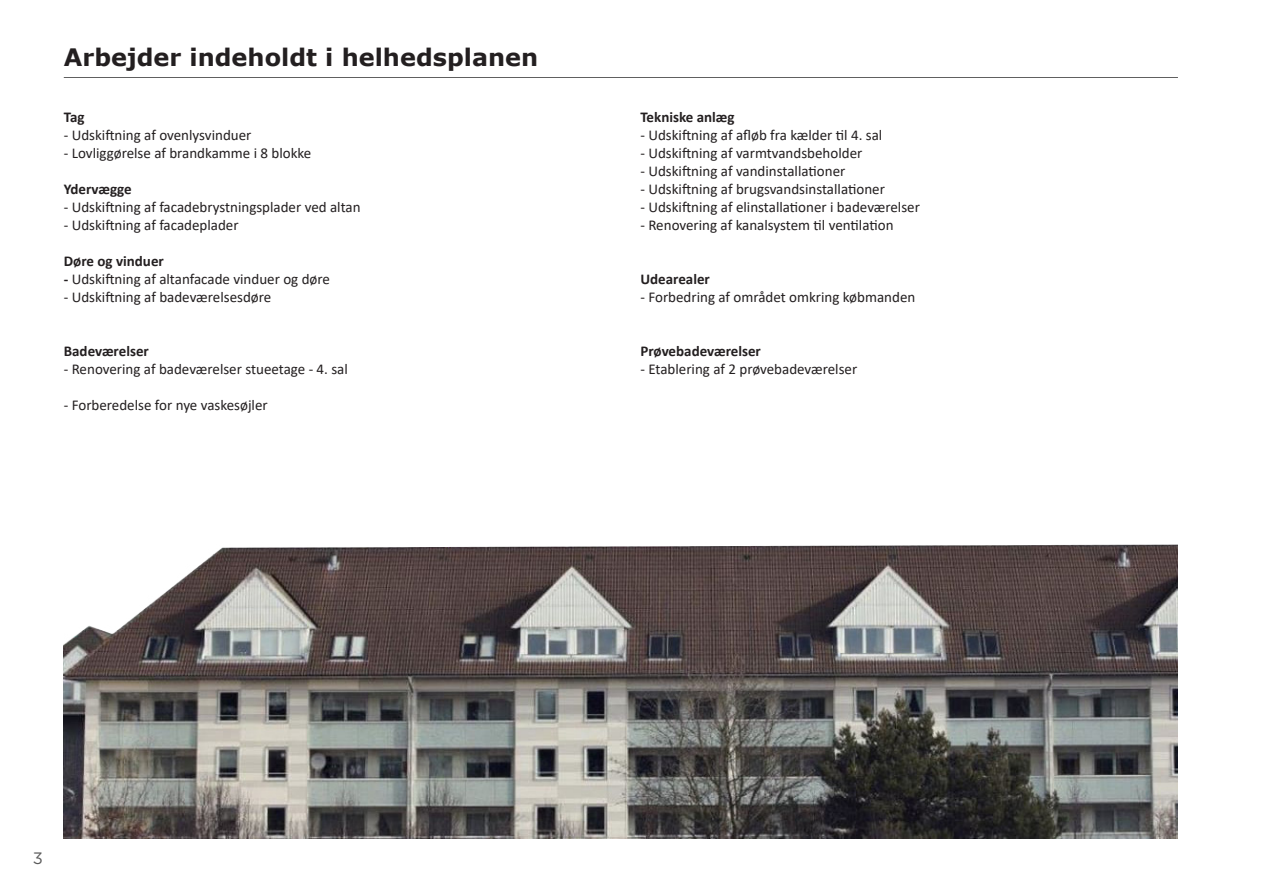
<style>
.page{position:relative;width:1263px;height:893px;background:#fff}
.page>*{position:absolute;margin:0;border:0;box-sizing:border-box;transform-origin:0 0}
.Overskrift_Side{font:700 24px "Verdana";color:#231f20}
.t1{font:16.5px "Gotham";color:#5a5a5a}
.Brødtekst{font:15px "Calibri";color:#231f20}
.Brødtekst-2{font:700 15px "Calibri";color:#231f20}
.s1{font-weight:700}
</style>
<div class="page">
<hr style="left:64px;top:77px;width:1114px;height:1px;background:#000">
<img style="left:64px;top:544px;width:1114px;height:295px">
<p class="Overskrift_Side" style="left:64px;top:40px;width:476px">Arbejder indeholdt i helhedsplanen</p>
<p class="Brødtekst-2" style="left:64px;top:106px;width:22px">Tag</p>
<p class="Brødtekst" style="left:64px;top:124px;width:189px">- Udskiftning af ovenlysvinduer</p>
<p class="Brødtekst" style="left:64px;top:142px;width:249px">- Lovliggørelse af brandkamme i 8 blokke</p>
<p class="Brødtekst-2" style="left:64px;top:178px;width:70px">Ydervægge</p>
<p class="Brødtekst" style="left:64px;top:196px;width:298px">- Udskiftning af facadebrystningsplader ved altan</p>
<p class="Brødtekst" style="left:64px;top:214px;width:176px">- Udskiftning af facadeplader</p>
<p class="Brødtekst-2" style="left:64px;top:250px;width:102px">Døre og vinduer</p>
<p class="Brødtekst" style="left:64px;top:268px;width:268px"><span class="s1">-</span> Udskiftning af altanfacade vinduer og døre</p>
<p class="Brødtekst" style="left:64px;top:286px;width:209px">- Udskiftning af badeværelsesdøre</p>
<p class="Brødtekst-2" style="left:64px;top:340px;width:87px">Badeværelser</p>
<p class="Brødtekst" style="left:64px;top:358px;width:286px">- Renovering af badeværelser stueetage - 4. sal</p>
<p class="Brødtekst" style="left:64px;top:394px;width:205px">- Forberedelse for nye vaskesøjler</p>
<p class="Brødtekst-2" style="left:640px;top:106px;width:96px">Tekniske anlæg</p>
<p class="Brødtekst" style="left:640px;top:124px;width:243px">- Udskiftning af afløb fra kælder til 4. sal</p>
<p class="Brødtekst" style="left:640px;top:142px;width:223px">- Udskiftning af varmtvandsbeholder</p>
<p class="Brødtekst" style="left:640px;top:160px;width:206px">- Udskiftning af vandinstallationer</p>
<p class="Brødtekst" style="left:640px;top:178px;width:246px">- Udskiftning af brugsvandsinstallationer</p>
<p class="Brødtekst" style="left:640px;top:196px;width:281px">- Udskiftning af elinstallationer i badeværelser</p>
<p class="Brødtekst" style="left:640px;top:214px;width:255px">- Renovering af kanalsystem til ventilation</p>
<p class="Brødtekst-2" style="left:640px;top:268px;width:71px">Udearealer</p>
<p class="Brødtekst" style="left:640px;top:286px;width:276px">- Forbedring af området omkring købmanden</p>
<p class="Brødtekst-2" style="left:640px;top:340px;width:122px">Prøvebadeværelser</p>
<p class="Brødtekst" style="left:640px;top:358px;width:218px">- Etablering af 2 prøvebadeværelser</p>
<p class="t1" style="left:33px;top:847px;width:12px">3</p>
</div>
